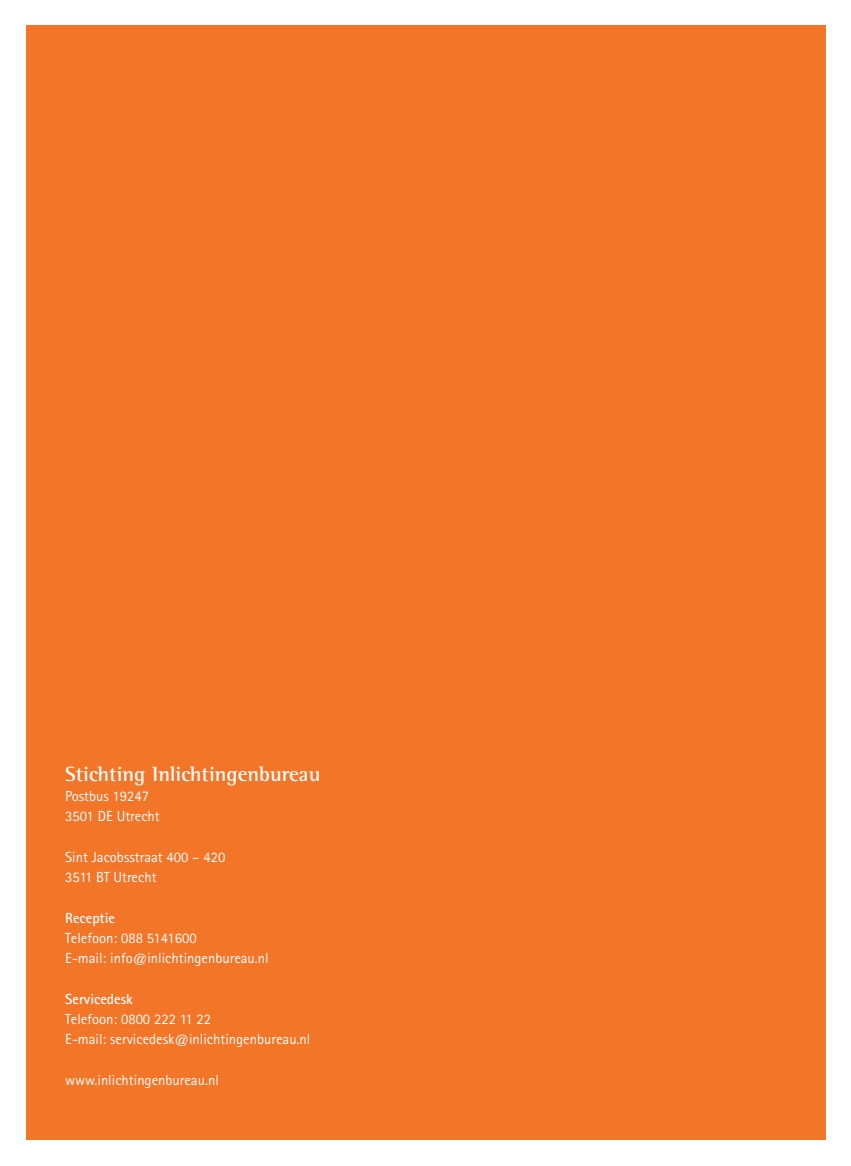
<style>
.page{position:relative;width:851px;height:1166px;background:#fff}
.page>*{position:absolute;margin:0;border:0;box-sizing:border-box;transform-origin:0 0}
.t1{font:700 21px "Rotis Semi Serif";color:#fff}
.t2{font:14.7px/20.2px "Rotis Sans Serif";color:#fff}
.t3{font:700 14.7px "Rotis Sans Serif";color:#fff}
</style>
<div class="page">
<div style="left:26px;top:26px;width:799px;height:1114px;background:#f37528"></div>
<h1 class="t1" style="left:65px;top:760px;width:256px">Stichting Inlichtingenbureau</h1>
<p class="t2" style="left:65px;top:785px;width:96px">Postbus 19247<br>3501 DE Utrecht</p>
<p class="t2" style="left:65px;top:846px;width:162px">Sint Jacobsstraat 400 – 420<br>3511 BT Utrecht</p>
<p class="t3" style="left:65px;top:907px;width:51px">Receptie</p>
<p class="t2" style="left:65px;top:927px;width:205px">Telefoon: 088 5141600<br>E-mail: info@inlichtingenbureau.nl</p>
<p class="t3" style="left:65px;top:989px;width:69px">Servicedesk</p>
<p class="t2" style="left:65px;top:1008px;width:247px">Telefoon: 0800 222 11 22<br>E-mail: servicedesk@inlichtingenbureau.nl</p>
<p class="t2" style="left:65px;top:1069px;width:155px">www.inlichtingenbureau.nl</p>
</div>
